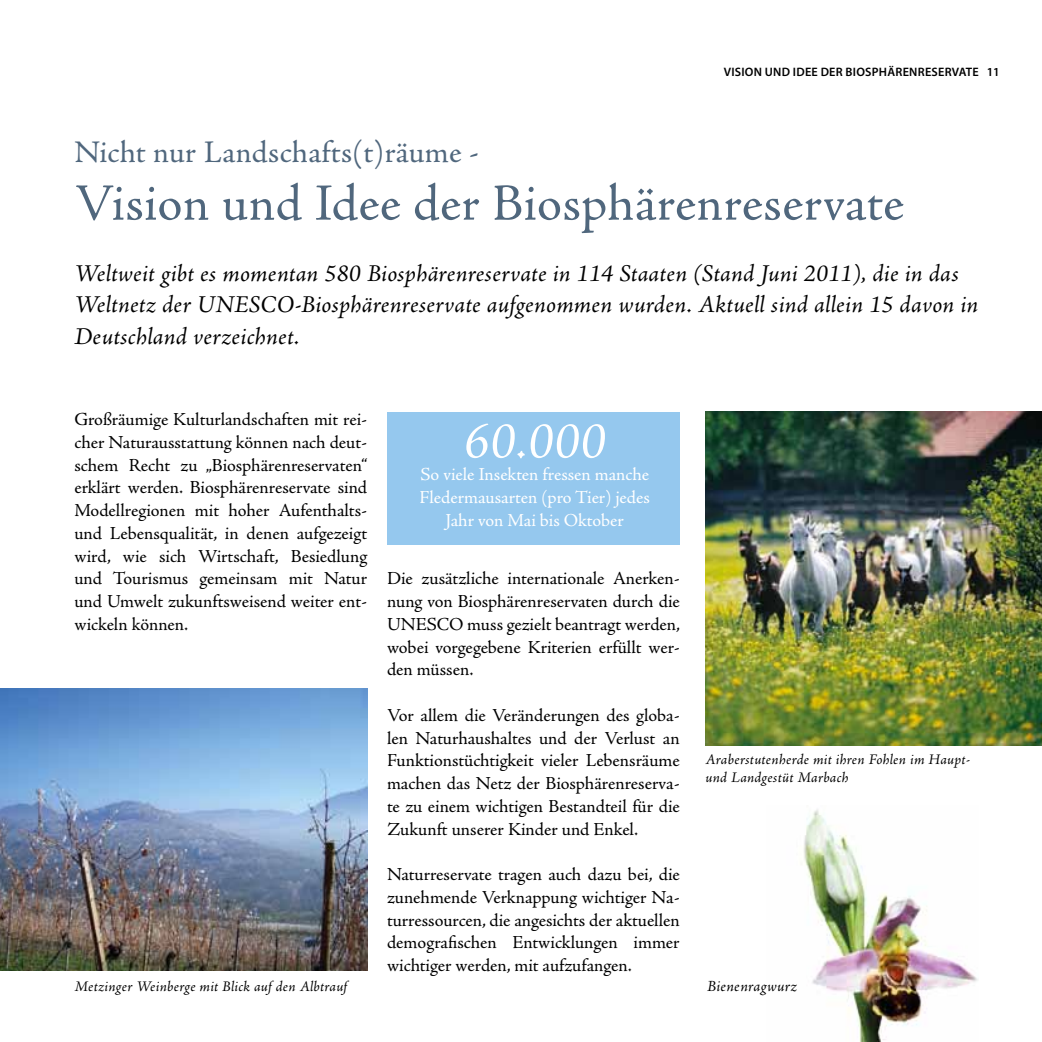
<style>
.page{position:relative;width:1042px;height:1042px;background:#fff}
.page>*{position:absolute;margin:0;border:0;box-sizing:border-box;transform-origin:0 0}
.t1{font:52.5px "Adobe Jenson Pro";letter-spacing:.005em;color:#50677d}
.t2{font:italic 52.5px "Adobe Jenson Pro";color:#fff}
.t3{font:31.5px "Adobe Jenson Pro";letter-spacing:.005em;color:#50677d}
.t4{font:italic 24.5px/31.5px "Adobe Jenson Pro";letter-spacing:.005em;color:#000}
.t5{font:18.38px/22.8px "Adobe Jenson Pro";color:#000;text-align:justify}
.t6{font:18.38px/22.8px "Adobe Jenson Pro";color:#fff;text-align:center}
.t7{font:italic 15.75px "Adobe Jenson Pro";letter-spacing:.015em;color:#000}
.t8{font:italic 14.88px/17.8px "Adobe Jenson Pro";letter-spacing:.015em;color:#000}
.t9{font:600 12.25px "Myriad Pro";letter-spacing:.02em;color:#000}
</style>
<div class="page">
<img style="left:705px;top:412px;width:337px;height:333px">
<img style="left:0;top:688px;width:367px;height:283px">
<div style="left:387px;top:412px;width:293px;height:133px;background:#95c8ee"></div>
<img style="left:803px;top:809px;width:175px;height:233px">
<p class="t9" style="left:724px;top:64px;width:277px">VISION UND IDEE DER BIOSPHÄRENRESERVATE 11</p>
<h2 class="t3" style="left:74px;top:134px;width:406px">Nicht nur Landschafts(t)räume -</h2>
<h1 class="t1" style="left:74px;top:173px;width:831px">Vision und Idee der Biosphärenreservate</h1>
<h3 class="t4" style="left:74px;top:259px;width:905px">Weltweit gibt es momentan 580 Biosphärenreservate in 114 Staaten (Stand Juni 2011), die in das<br>Weltnetz der UNESCO-Biosphärenreservate aufgenommen wurden. Aktuell sind allein 15 davon in<br>Deutschland verzeichnet.</h3>
<p class="t5" style="left:74px;top:408px;width:294px">Großräumige Kulturlandschaften mit rei&shy;cher Naturausstattung können nach deut&shy;schem Recht zu „Biosphärenreservaten“ erklärt werden. Biosphärenreservate sind Modellregionen mit hoher Aufenthalts&shy;und Lebensqualität, in denen aufgezeigt wird, wie sich Wirtschaft, Besiedlung und Tourismus gemeinsam mit Natur und Umwelt zukunftsweisend weiter ent&shy;wickeln können.</p>
<p class="t8" style="left:74px;top:978px;width:274px">Metzinger Weinberge mit Blick auf den Albtrauf</p>
<h1 class="t2" style="left:464px;top:411px;width:143px">60.000</h1>
<p class="t6" style="left:419px;top:463px;width:232px">So viele Insekten fressen manche<br>Fledermausarten (pro Tier) jedes<br>Jahr von Mai bis Oktober</p>
<p class="t5" style="left:387px;top:567px;width:295px">Die zusätzliche internationale Anerken&shy;nung von Biosphärenreservaten durch die UNESCO muss gezielt beantragt werden, wobei vorgegebene Kriterien erfüllt wer&shy;den müssen.</p>
<p class="t5" style="left:387px;top:704px;width:294px">Vor allem die Veränderungen des globa&shy;len Naturhaushaltes und der Verlust an Funktionstüchtigkeit vieler Lebensräume machen das Netz der Biosphärenreserva&shy;te zu einem wichtigen Bestandteil für die Zukunft unserer Kinder und Enkel.</p>
<p class="t5" style="left:387px;top:863px;width:294px">Naturreservate tragen auch dazu bei, die zunehmende Verknappung wichtiger Na&shy;turressourcen, die angesichts der aktuellen demografischen Entwicklungen immer wichtiger werden, mit aufzufangen.</p>
<p class="t8" style="left:705px;top:751px;width:266px">Araberstutenherde mit ihren Fohlen im Haupt&shy;und Landgestüt Marbach</p>
<p class="t7" style="left:707px;top:977px;width:92px">Bienenragwurz</p>
</div>
